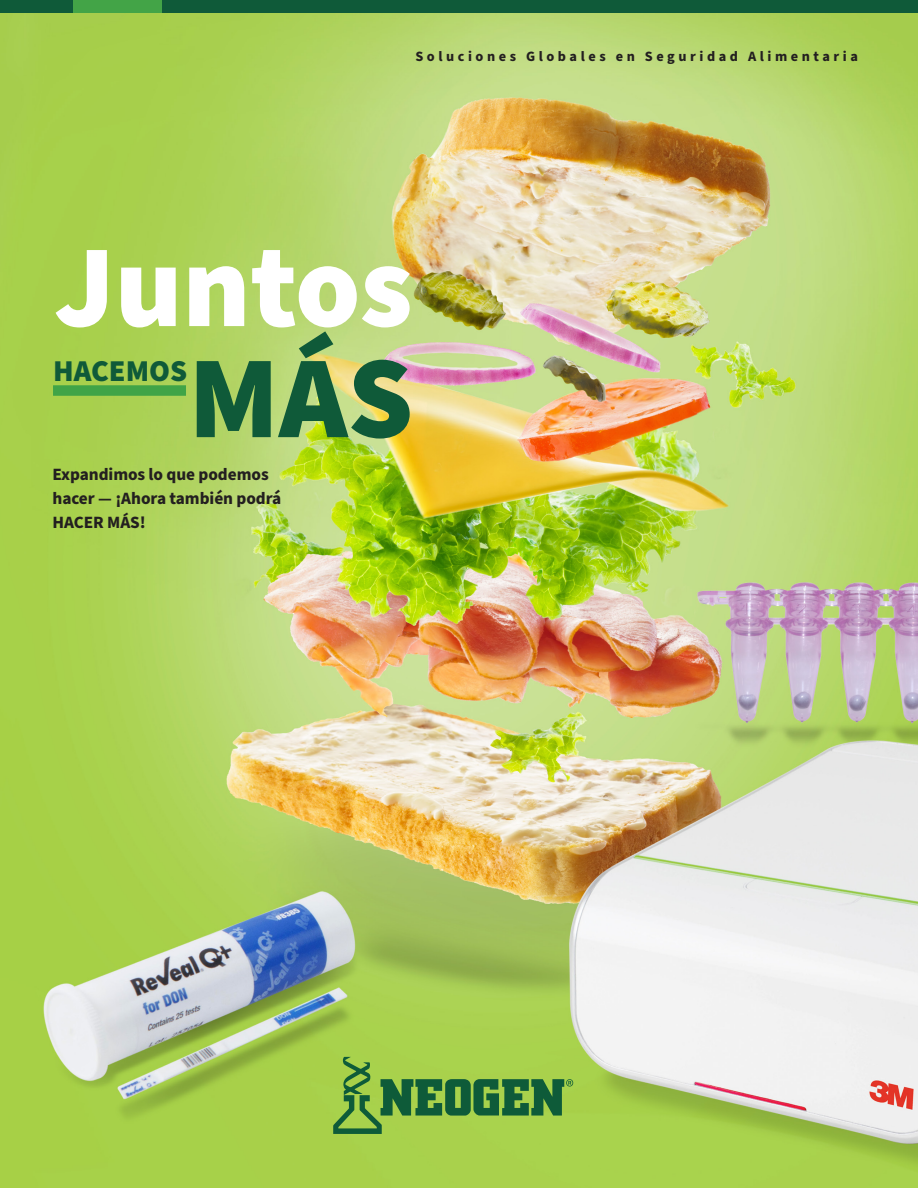
<style>
.page{position:relative;width:918px;height:1188px;background:#fff}
.page>*{position:absolute;margin:0;border:0;box-sizing:border-box;transform-origin:0 0}
.t1{font:900 117px "Source Sans Pro";color:#fff}
.t2{font:900 117px "Source Sans Pro";color:#0f5a39}
.t3{font:900 30.3px "Source Sans Pro";color:#0f5a39}
.t4{font:700 17.25px/24px "Source Sans Pro";letter-spacing:-.005em;color:#231f20}
.t5{font:700 14.25px "Source Sans Pro";letter-spacing:.25em;color:#231f20}
</style>
<div class="page">
<img style="left:0;top:13px;width:918px;height:1175px">
<svg style="left:333px;top:1057px;width:240px;height:77px;background:#74a945"></svg>
<div style="left:73px;top:0;width:89px;height:13px;background:#43a447"></div>
<div style="left:162px;top:0;width:756px;height:13px;background:#0f5a39"></div>
<div style="left:0;top:0;width:73px;height:13px;background:#0f5a39"></div>
<div style="left:53px;top:385px;width:133px;height:11px;background:#40a447"></div>
<p class="t5" style="left:415px;top:47px;width:444px">Soluciones Globales en Seguridad Alimentaria</p>
<p class="t1" style="left:54px;top:206px;width:360px">Juntos</p>
<p class="t2" style="left:188px;top:317px;width:227px">MÁS</p>
<p class="t3" style="left:53px;top:350px;width:136px">HACEMOS</p>
<p class="t4" style="left:52px;top:462px;width:230px">Expandimos lo que podemos hacer — ¡Ahora también podrá<br>HACER MÁS!</p>
</div>
